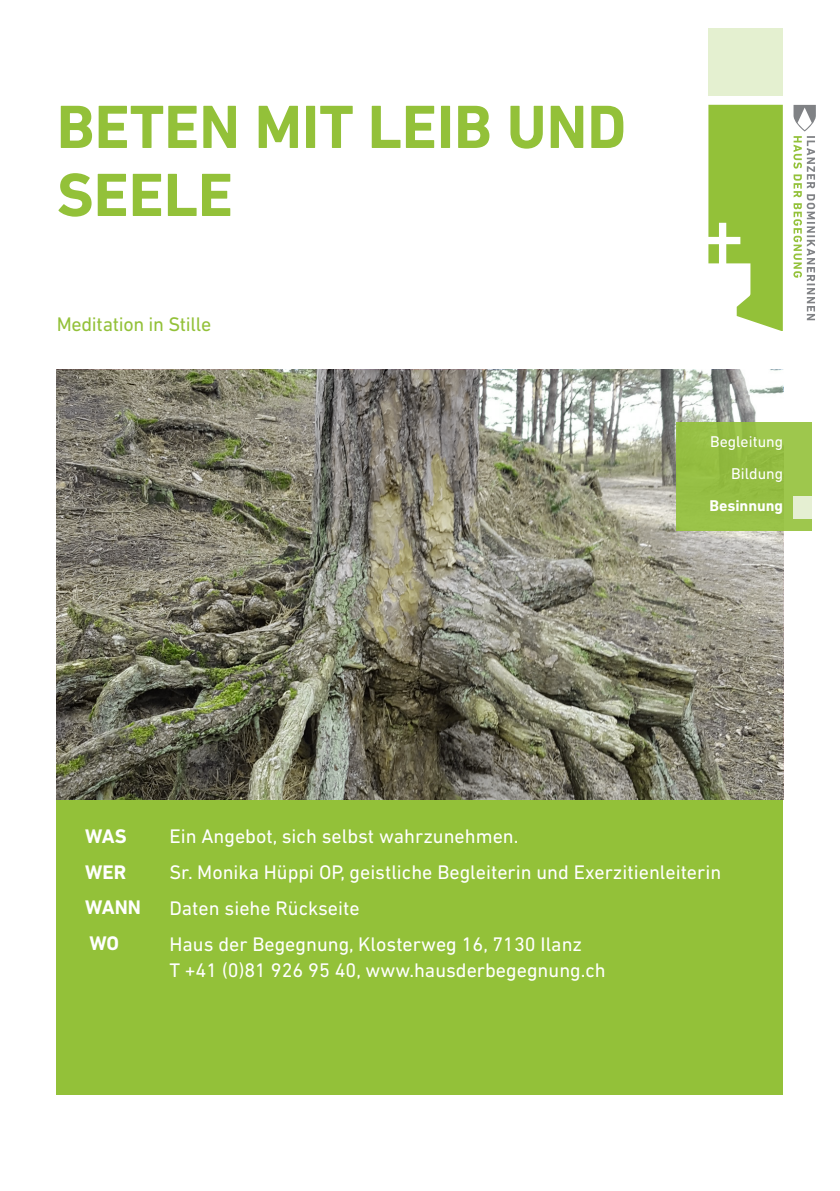
<style>
.page{position:relative;width:840px;height:1191px;background:#fff}
.page>*{position:absolute;margin:0;border:0;box-sizing:border-box;transform-origin:0 0}
.Headline{font:700 62px/68px "DIN Next LT Pro";color:#93c139}
.Fliesstext{font:20px "DIN Next LT Pro";color:#fff}
.Subline{font:20px "DIN Next LT Pro";letter-spacing:-.015em;color:#93c139}
.W-Fragen_plakat{font:700 20px "DIN Next LT Pro";color:#fff}
.t1{font:15.8px/32px "DIN Next LT Pro";color:#fff;text-align:right}
.t2{font:700 15.8px "DIN Next LT Pro";color:#fff}
</style>
<div class="page">
<div style="left:57px;top:799px;width:725px;height:295px;background:#93c139"></div>
<div style="left:708px;top:28px;width:74px;height:68px;background:#e4f0d0"></div>
<svg style="left:708px;top:105px;width:107px;height:226px"></svg>
<div style="left:675px;top:422px;width:136px;height:108px;background:#9ec74d"></div>
<div style="left:793px;top:496px;width:18px;height:23px;background:#e5efd2"></div>
<img style="left:57px;top:370px;width:725px;height:429px">
<p class="Headline" style="left:57px;top:93px;width:571px">BETEN MIT LEIB UND<br>SEELE</p>
<p class="Subline" style="left:57px;top:312px;width:156px">Meditation in Stille</p>
<p class="t1" style="left:709px;top:426px;width:75px">Begleitung<br>Bildung</p>
<p class="t2" style="left:709px;top:497px;width:75px">Besinnung</p>
<p class="W-Fragen_plakat" style="left:85px;top:824px;width:43px">WAS</p>
<p class="W-Fragen_plakat" style="left:85px;top:860px;width:43px">WER</p>
<p class="W-Fragen_plakat" style="left:85px;top:895px;width:57px">WANN</p>
<p class="W-Fragen_plakat" style="left:89px;top:931px;width:31px">WO</p>
<p class="Fliesstext" style="left:169px;top:824px;width:350px">Ein Angebot, sich selbst wahrzunehmen.</p>
<p class="Fliesstext" style="left:169px;top:860px;width:553px">Sr. Monika Hüppi OP, geistliche Begleiterin und Exerzitienleiterin</p>
<p class="Fliesstext" style="left:169px;top:896px;width:192px">Daten siehe Rückseite</p>
<p class="Fliesstext" style="left:169px;top:932px;width:414px">Haus der Begegnung, Klosterweg 16, 7130 Ilanz</p>
<p class="Fliesstext" style="left:169px;top:958px;width:437px">T +41 (0)81 926 95 40, www.hausderbegegnung.ch</p>
</div>
